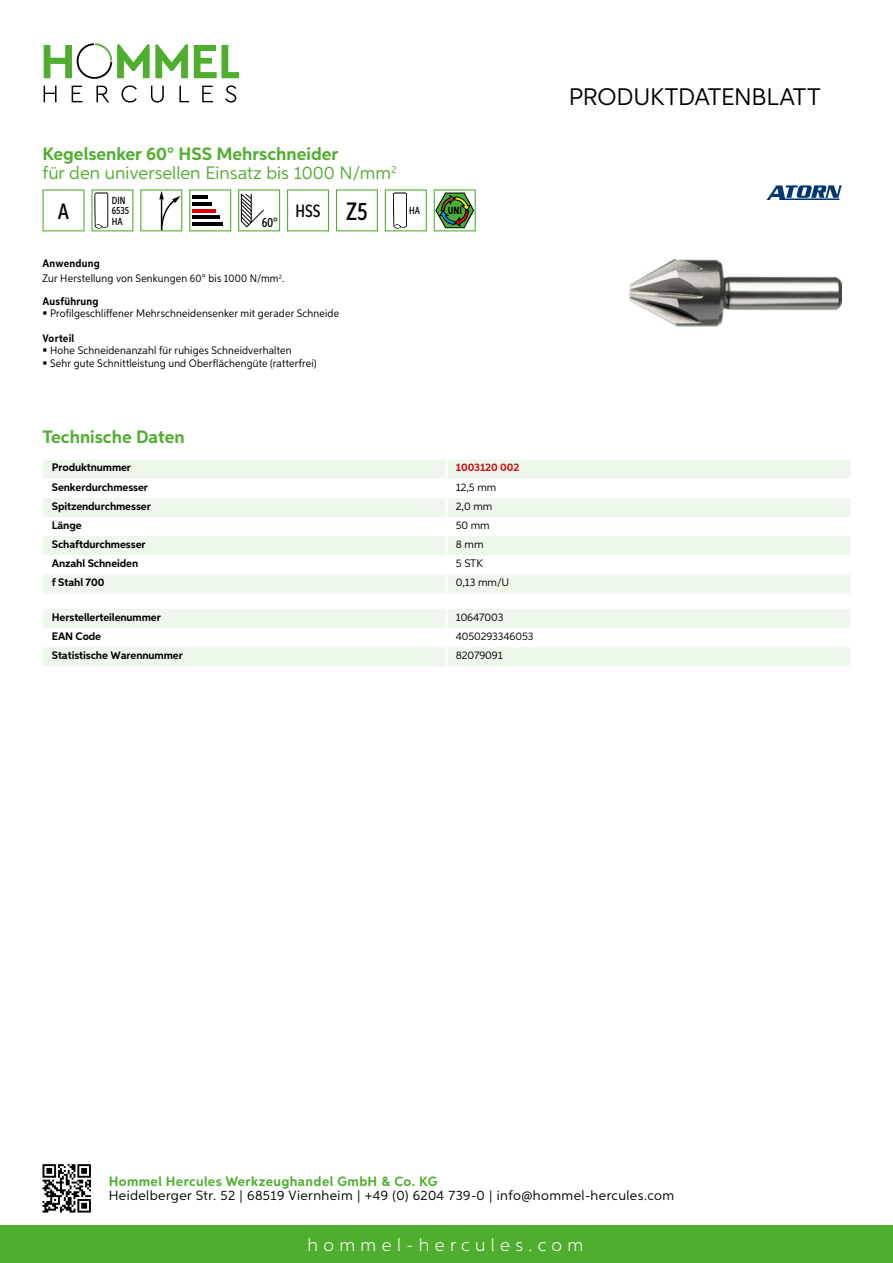
<style>
.page{position:relative;width:893px;height:1263px;background:#fff}
.page>*{position:absolute;margin:0;border:0;box-sizing:border-box;transform-origin:0 0}
.t1{font:24px "Aspira";letter-spacing:-.01em;color:#000}
.t2{font:500 22.2px "Aspira XX Nar";color:#000}
.t3{font:18px/19.8px "Aspira";color:#50ae2f}
.t4{font:300 18px "Aspira";letter-spacing:.3em;color:#fff}
.t5{font:700 18px "Aspira";color:#50ae2f}
.t6{font:500 17.85px "Aspira XX Nar";color:#000}
.t7{font:13.5px "Aspira";letter-spacing:.03em;color:#000}
.t8{font:700 13.5px "Aspira";letter-spacing:.03em;color:#50ae2f}
.t9{font:500 13.35px "Aspira XX Nar";color:#000}
.t10{font:10.95px/15.1px "Aspira Nar";letter-spacing:.015em;color:#000}
.t11{font:700 10.95px "Aspira";letter-spacing:-.01em;color:#000}
.t12{font:10.95px "Aspira";letter-spacing:-.01em;color:#000}
.t13{font:700 10.95px "Aspira Nar";letter-spacing:.02em;color:#000}
.t14{font:700 10.95px "Aspira";letter-spacing:-.01em;color:#cd1013}
.t15{font:500 10.35px/10.4px "Aspira XX Nar";color:#000}
.t16{font:700 10.35px "Aspira XX Nar";color:#000}
.s1{font-weight:700}
.s2{font-size:25.2px}
</style>
<div class="page">
<div style="left:0;top:1226px;width:893px;height:37px;background:#50ae2f"></div>
<svg style="left:43px;top:1164px;width:48px;height:48px"></svg>
<svg style="left:194px;top:45px;width:45px;height:33px"></svg>
<svg style="left:44px;top:43px;width:144px;height:36px"></svg>
<svg style="left:44px;top:86px;width:13px;height:16px"></svg>
<svg style="left:72px;top:86px;width:10px;height:16px"></svg>
<svg style="left:96px;top:86px;width:13px;height:16px"></svg>
<svg style="left:121px;top:85px;width:16px;height:18px"></svg>
<svg style="left:151px;top:86px;width:13px;height:17px"></svg>
<svg style="left:179px;top:86px;width:10px;height:16px"></svg>
<svg style="left:202px;top:86px;width:11px;height:16px"></svg>
<svg style="left:225px;top:85px;width:11px;height:18px"></svg>
<div style="left:43px;top:460px;width:807px;height:133px;background:#eef7eb"></div>
<svg style="left:43px;top:479px;width:807px;height:95px"></svg>
<hr style="left:445px;top:459px;width:3px;height:20px;background:#fff">
<hr style="left:445px;top:479px;width:3px;height:19px;background:#fff">
<hr style="left:445px;top:498px;width:3px;height:19px;background:#fff">
<hr style="left:445px;top:517px;width:3px;height:19px;background:#fff">
<hr style="left:445px;top:536px;width:3px;height:19px;background:#fff">
<hr style="left:445px;top:555px;width:3px;height:19px;background:#fff">
<hr style="left:445px;top:574px;width:3px;height:19px;background:#fff">
<svg style="left:43px;top:609px;width:807px;height:57px"></svg>
<hr style="left:445px;top:647px;width:3px;height:19px;background:#fff">
<svg style="left:43px;top:189px;width:42px;height:42px"></svg>
<svg style="left:91px;top:189px;width:42px;height:42px"></svg>
<svg style="left:140px;top:189px;width:42px;height:42px"></svg>
<svg style="left:189px;top:189px;width:42px;height:42px"></svg>
<hr style="left:192px;top:196px;width:16px;height:3px;background:#000">
<hr style="left:192px;top:202px;width:20px;height:4px;background:#000">
<hr style="left:192px;top:209px;width:24px;height:3px;background:#e3000b">
<hr style="left:192px;top:216px;width:27px;height:3px;background:#000">
<hr style="left:192px;top:222px;width:31px;height:4px;background:#000">
<svg style="left:238px;top:189px;width:42px;height:42px"></svg>
<svg style="left:287px;top:189px;width:42px;height:42px"></svg>
<svg style="left:336px;top:189px;width:42px;height:42px"></svg>
<svg style="left:385px;top:189px;width:42px;height:42px"></svg>
<svg style="left:434px;top:189px;width:42px;height:42px"></svg>
<img style="left:629px;top:259px;width:213px;height:67px">
<svg style="left:766px;top:185px;width:76px;height:15px"></svg>
<h3 class="t3" style="left:43px;top:143px;width:356px"><span class="s1">Kegelsenker 60° HSS Mehrschneider<br></span>für den universellen Einsatz bis 1000 N/mm<sup>2</sup></h3>
<h2 class="t2" style="left:58px;top:197px;width:13px">A</h2>
<p class="t15" style="left:112px;top:195px;width:19px">DIN<br>6535<br>HA</p>
<p class="t9" style="left:262px;top:215px;width:18px">60°</p>
<h3 class="t6" style="left:295px;top:200px;width:74px">HSS <span class="s2">Z5</span></h3>
<p class="t15" style="left:409px;top:205px;width:12px">HA</p>
<p class="t16" style="left:448px;top:205px;width:16px">UNI</p>
<p class="t10" style="left:43px;top:256px;width:243px"><span class="s1">Anwendung<br></span>Zur Herstellung von Senkungen 60° bis 1000 N/mm<sup>2</sup>.</p>
<p class="t13" style="left:43px;top:294px;width:58px">Ausführung</p>
<p class="t10" style="left:50px;top:306px;width:291px">Profilgeschliffener Mehrschneidensenker mit gerader Schneide</p>
<p class="t13" style="left:43px;top:331px;width:33px">Vorteil</p>
<p class="t10" style="left:50px;top:344px;width:268px;line-height:12.8px">Hohe Schneidenanzahl für ruhiges Schneidverhalten<br>Sehr gute Schnittleistung und Oberflächengüte (ratterfrei)</p>
<h3 class="t5" style="left:43px;top:425px;width:144px">Technische Daten</h3>
<p class="t11" style="left:52px;top:461px;width:81px">Produktnummer</p>
<p class="t14" style="left:456px;top:461px;width:65px">1003120 002</p>
<p class="t11" style="left:52px;top:480px;width:98px">Senkerdurchmesser</p>
<p class="t12" style="left:456px;top:480px;width:42px">12,5 mm</p>
<p class="t11" style="left:52px;top:499px;width:100px">Spitzendurchmesser</p>
<p class="t12" style="left:456px;top:499px;width:38px">2,0 mm</p>
<p class="t11" style="left:52px;top:518px;width:31px">Länge</p>
<p class="t12" style="left:456px;top:518px;width:35px">50 mm</p>
<p class="t11" style="left:52px;top:537px;width:95px">Schaftdurchmesser</p>
<p class="t12" style="left:456px;top:537px;width:29px">8 mm</p>
<p class="t11" style="left:52px;top:557px;width:88px">Anzahl Schneiden</p>
<p class="t12" style="left:456px;top:557px;width:22px">5 STK</p>
<p class="t11" style="left:52px;top:576px;width:54px">f Stahl 700</p>
<p class="t12" style="left:456px;top:576px;width:53px">0,13 mm/U</p>
<p class="t11" style="left:52px;top:610px;width:111px">Herstellerteilenummer</p>
<p class="t12" style="left:456px;top:610px;width:49px">10647003</p>
<p class="t11" style="left:52px;top:629px;width:51px">EAN Code</p>
<p class="t12" style="left:456px;top:629px;width:79px">4050293346053</p>
<p class="t11" style="left:52px;top:648px;width:132px">Statistische Warennummer</p>
<p class="t12" style="left:456px;top:649px;width:48px">82079091</p>
<h1 class="t1" style="left:569px;top:82px;width:253px">Produktdatenblatt</h1>
<p class="t8" style="left:109px;top:1172px;width:330px">Hommel Hercules Werkzeughandel GmbH &amp; Co. KG</p>
<p class="t7" style="left:109px;top:1187px;width:567px">Heidelberger Str. 52 | 68519 Viernheim | +49 (0) 6204 739-0 | info@hommel-hercules.com</p>
<h3 class="t4" style="left:307px;top:1234px;width:277px">hommel-hercules.com</h3>
</div>
